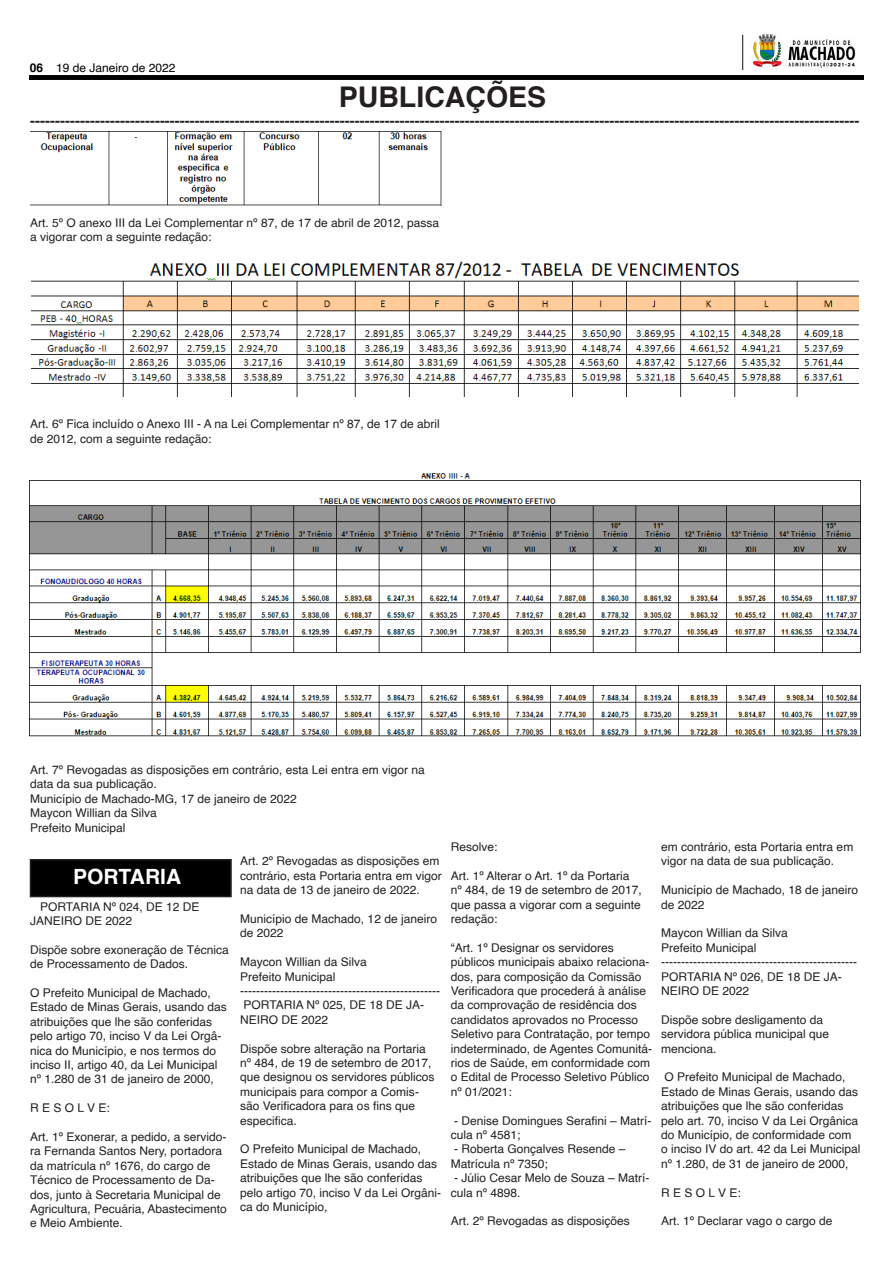
<style>
.page{position:relative;width:893px;height:1263px;background:#fff}
.page>*{position:absolute;margin:0;border:0;box-sizing:border-box;transform-origin:0 0}
.t1{font:700 28.5px "Helvetica";color:#231f20}
.t2{font:700 21px "Helvetica";color:#fff}
.t3{font:700 15px "Helvetica";color:#231f20}
.t4{font:12px/14.4px "Helvetica";color:#231f20}
.t5{font:12px "Helvetica";color:#000}
.t6{font:700 12px "Helvetica";color:#000}
</style>
<div class="page">
<img style="left:30px;top:34px;width:833px;height:45px">
<img style="left:31px;top:131px;width:410px;height:74px">
<img style="left:32px;top:261px;width:826px;height:136px">
<img style="left:30px;top:473px;width:830px;height:263px">
<div style="left:31px;top:860px;width:200px;height:36px;background:#000"></div>
<div style="left:30px;top:859px;width:202px;height:38px;border:2px solid #231f20"></div>
<p class="t6" style="left:30px;top:58px;width:15px">06</p>
<p class="t5" style="left:56px;top:58px;width:121px">19 de Janeiro de 2022</p>
<p class="t1" style="left:339px;top:74px;width:209px">PUBLICAÇÕES</p>
<p class="t3" style="left:30px;top:108px;width:831px">----------------------------------------------------------------------------------------------------------------------------------------------------------------------</p>
<p class="t4" style="left:30px;top:216px;width:410px">Art. 5º O anexo III da Lei Complementar nº 87, de 17 de abril de 2012, passa a vigorar com a seguinte redação:</p>
<p class="t4" style="left:30px;top:417px;width:411px">Art. 6º Fica incluído o Anexo III - A na Lei Complementar nº 87, de 17 de abril de 2012, com a seguinte redação:</p>
<p class="t4" style="left:30px;top:763px;width:396px">Art. 7º Revogadas as disposições em contrário, esta Lei entra em vigor na data da sua publicação.</p>
<p class="t4" style="left:30px;top:792px;width:268px">Município de Machado-MG, 17 de janeiro de 2022</p>
<p class="t4" style="left:30px;top:806px;width:128px">Maycon Willian da Silva</p>
<p class="t4" style="left:30px;top:820px;width:97px">Prefeito Municipal</p>
<p class="t2" style="left:73px;top:860px;width:110px">PORTARIA</p>
<p class="t4" style="left:30px;top:899px;width:171px;text-indent:10px">PORTARIA Nº 024, DE 12 DE<br>JANEIRO DE 2022</p>
<p class="t4" style="left:30px;top:943px;width:200px">Dispõe sobre exoneração de Técnica de Processamento de Dados.</p>
<p class="t4" style="left:30px;top:986px;width:198px">O Prefeito Municipal de Machado, Estado de Minas Gerais, usando das atribuições que lhe são conferidas pelo artigo 70, inciso V da Lei Orgâ&shy;nica do Município, e nos termos do inciso II, artigo 40, da Lei Municipal nº 1.280 de 31 de janeiro de 2000,</p>
<p class="t4" style="left:30px;top:1101px;width:81px">R E S O L V E:</p>
<p class="t4" style="left:30px;top:1130px;width:198px">Art. 1º Exonerar, a pedido, a servido&shy;ra Fernanda Santos Nery, portadora da matrícula nº 1676, do cargo de<br>Técnico de Processamento de Da&shy;dos, junto à Secretaria Municipal de<br>Agricultura, Pecuária, Abastecimento e Meio Ambiente.</p>
<p class="t4" style="left:240px;top:854px;width:203px">Art. 2º Revogadas as disposições em contrário, esta Portaria entra em vigor na data de 13 de janeiro de 2022.</p>
<p class="t4" style="left:240px;top:912px;width:198px">Município de Machado, 12 de janeiro de 2022</p>
<p class="t4" style="left:240px;top:955px;width:128px">Maycon Willian da Silva</p>
<p class="t4" style="left:240px;top:969px;width:97px">Prefeito Municipal</p>
<p class="t4" style="left:240px;top:984px;width:201px">--------------------------------------------------</p>
<p class="t4" style="left:240px;top:998px;width:186px">PORTARIA Nº 025, DE 18 DE JA-<br>NEIRO DE 2022</p>
<p class="t4" style="left:240px;top:1041px;width:196px">Dispõe sobre alteração na Portaria nº 484, de 19 de setembro de 2017, que designou os servidores públicos municipais para compor a Comis&shy;são Verificadora para os fins que especifica.</p>
<p class="t4" style="left:240px;top:1142px;width:202px">O Prefeito Municipal de Machado,<br>Estado de Minas Gerais, usando das atribuições que lhe são conferidas pelo artigo 70, inciso V da Lei Orgâni&shy;ca do Município,</p>
<p class="t4" style="left:451px;top:840px;width:48px">Resolve:</p>
<p class="t4" style="left:451px;top:869px;width:193px">Art. 1º Alterar o Art. 1º da Portaria nº 484, de 19 de setembro de 2017, que passa a vigorar com a seguinte redação:</p>
<p class="t4" style="left:451px;top:941px;width:203px">“Art. 1º Designar os servidores públicos municipais abaixo relaciona&shy;dos, para composição da Comissão Verificadora que procederá à análise da comprovação de residência dos candidatos aprovados no Processo Seletivo para Contratação, por tempo indeterminado, de Agentes Comunitá&shy;rios de Saúde, em conformidade com o Edital de Processo Seletivo Público nº 01/2021:</p>
<p class="t4" style="left:451px;top:1113px;width:202px">- Denise Domingues Serafini – Matrí&shy;cula nº 4581;</p>
<p class="t4" style="left:451px;top:1142px;width:176px">- Roberta Gonçalves Resende –<br>Matrícula nº 7350;</p>
<p class="t4" style="left:451px;top:1171px;width:200px">- Júlio Cesar Melo de Souza – Matrí&shy;cula nº 4898.</p>
<p class="t4" style="left:451px;top:1214px;width:181px">Art. 2º Revogadas as disposições</p>
<p class="t4" style="left:661px;top:840px;width:194px">em contrário, esta Portaria entra em vigor na data de sua publicação.</p>
<p class="t4" style="left:661px;top:883px;width:198px">Município de Machado, 18 de janeiro de 2022</p>
<p class="t4" style="left:661px;top:926px;width:128px">Maycon Willian da Silva</p>
<p class="t4" style="left:661px;top:941px;width:97px">Prefeito Municipal</p>
<p class="t4" style="left:661px;top:955px;width:197px">-------------------------------------------------</p>
<p class="t4" style="left:661px;top:969px;width:182px">PORTARIA Nº 026, DE 18 DE JA-<br>NEIRO DE 2022</p>
<p class="t4" style="left:661px;top:1013px;width:170px">Dispõe sobre desligamento da servidora pública municipal que menciona.</p>
<p class="t4" style="left:661px;top:1070px;width:201px">O Prefeito Municipal de Machado, Estado de Minas Gerais, usando das atribuições que lhe são conferidas pelo art. 70, inciso V da Lei Orgânica do Município, de conformidade com o inciso IV do art. 42 da Lei Municipal nº 1.280, de 31 de janeiro de 2000,</p>
<p class="t4" style="left:661px;top:1185px;width:81px">R E S O L V E:</p>
<p class="t4" style="left:661px;top:1214px;width:173px">Art. 1º Declarar vago o cargo de</p>
</div>
